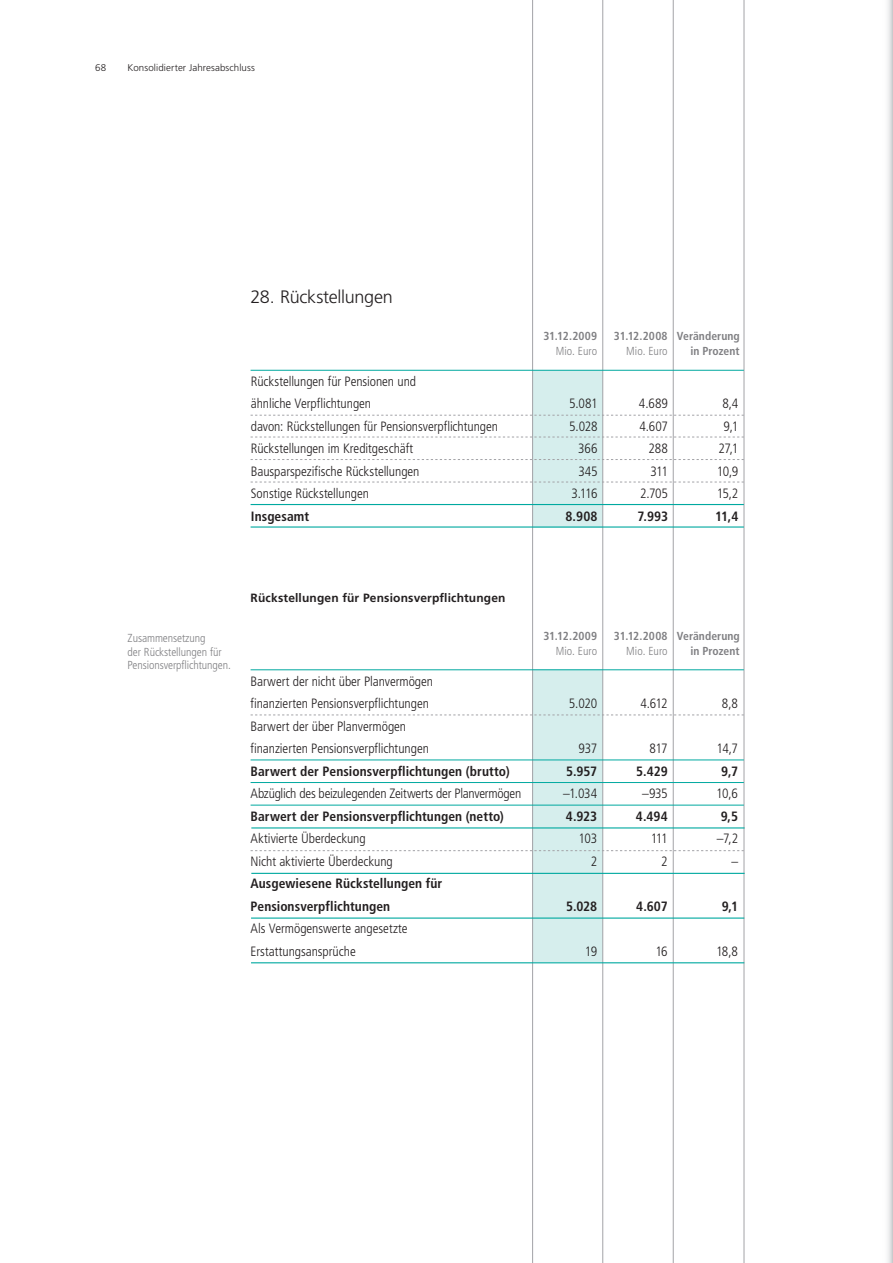
<style>
.page{position:relative;width:893px;height:1263px;background:#fff}
.page>*{position:absolute;margin:0;border:0;box-sizing:border-box;transform-origin:0 0}
.t1{font:300 18px "Frutiger";letter-spacing:-.02em;color:#231f20}
.t2{font:300 condensed 13.5px/22.5px "Frutiger LT";letter-spacing:-.005em;color:#231f20}
.t3{font:700 condensed 13.5px/22.5px "Frutiger LT";letter-spacing:.005em;color:#231f20}
.t4{font:700 12px "Frutiger";letter-spacing:.015em;color:#231f20}
.t5{font:300 condensed 11.7px/13.5px "Frutiger LT";letter-spacing:-.005em;color:#808083}
.t6{font:700 condensed 11.7px "Frutiger LT";letter-spacing:.005em;color:#808083}
.t7{font:300 9.75px "Frutiger";letter-spacing:.01em;color:#231f20}
</style>
<div class="page">
<svg style="left:887px;top:0;width:6px;height:1263px"></svg>
<div style="left:532px;top:370px;width:71px;height:158px;background:#d6eeed"></div>
<div style="left:532px;top:669px;width:71px;height:293px;background:#d6eeed"></div>
<hr style="left:602px;top:0;width:1px;height:1263px;background:#a3a3a7">
<hr style="left:532px;top:0;width:1px;height:1263px;background:#a3a3a7">
<hr style="left:673px;top:0;width:1px;height:1263px;background:#a3a3a7">
<hr style="left:744px;top:0;width:1px;height:1263px;background:#a3a3a7">
<svg style="left:251px;top:415px;width:493px;height:1px"></svg>
<svg style="left:251px;top:437px;width:493px;height:1px"></svg>
<svg style="left:251px;top:459px;width:493px;height:1px"></svg>
<svg style="left:251px;top:482px;width:493px;height:1px"></svg>
<hr style="left:251px;top:504px;width:493px;height:1px;background:#00a9a0">
<hr style="left:251px;top:526px;width:493px;height:2px;background:#00a9a0">
<hr style="left:251px;top:370px;width:493px;height:1px;background:#00a9a0">
<svg style="left:251px;top:715px;width:493px;height:1px"></svg>
<hr style="left:251px;top:760px;width:493px;height:1px;background:#00a9a0">
<hr style="left:251px;top:782px;width:493px;height:1px;background:#00a9a0">
<hr style="left:251px;top:805px;width:493px;height:1px;background:#00a9a0">
<hr style="left:251px;top:873px;width:494px;height:1px;background:#00a9a0">
<hr style="left:251px;top:917px;width:493px;height:2px;background:#00a9a0">
<hr style="left:251px;top:962px;width:493px;height:1px;background:#00a9a0">
<hr style="left:251px;top:669px;width:493px;height:1px;background:#00a9a0">
<svg style="left:251px;top:850px;width:493px;height:1px"></svg>
<hr style="left:251px;top:827px;width:494px;height:1px;background:#00a9a0">
<p class="t7" style="left:95px;top:63px;width:12px">68</p>
<p class="t7" style="left:128px;top:63px;width:129px">Konsolidierter Jahresabschluss</p>
<h1 class="t1" style="left:251px;top:287px;width:144px">28. Rückstellungen</h1>
<p class="t2" style="left:251px;top:370px;width:167px">Rückstellungen für Pensionen und ähnliche Verpflichtungen</p>
<p class="t6" style="left:543px;top:329px;width:55px">31.12.2009</p>
<p class="t6" style="left:614px;top:329px;width:128px">31.12.2008 Veränderung</p>
<p class="t5" style="left:556px;top:345px;width:43px">Mio. Euro</p>
<p class="t5" style="left:626px;top:345px;width:43px">Mio. Euro</p>
<p class="t6" style="left:690px;top:344px;width:51px">in Prozent</p>
<p class="t2" style="left:569px;top:392px;width:30px">5.081</p>
<p class="t2" style="left:639px;top:392px;width:31px">4.689</p>
<p class="t2" style="left:722px;top:392px;width:18px">8,4</p>
<p class="t2" style="left:251px;top:415px;width:249px">davon: Rückstellungen für Pensionsverpflichtungen</p>
<p class="t2" style="left:569px;top:415px;width:30px">5.028</p>
<p class="t2" style="left:639px;top:415px;width:30px">4.607</p>
<p class="t2" style="left:724px;top:415px;width:16px">9,1</p>
<p class="t2" style="left:251px;top:437px;width:164px">Rückstellungen im Kreditgeschäft</p>
<p class="t2" style="left:578px;top:437px;width:21px">366</p>
<p class="t2" style="left:649px;top:437px;width:21px">288</p>
<p class="t2" style="left:718px;top:437px;width:22px">27,1</p>
<p class="t2" style="left:251px;top:460px;width:170px">Bausparspezifische Rückstellungen</p>
<p class="t2" style="left:578px;top:460px;width:21px">345</p>
<p class="t2" style="left:650px;top:460px;width:19px">311</p>
<p class="t2" style="left:717px;top:460px;width:23px">10,9</p>
<p class="t2" style="left:251px;top:482px;width:120px">Sonstige Rückstellungen</p>
<p class="t2" style="left:571px;top:482px;width:28px">3.116</p>
<p class="t2" style="left:640px;top:482px;width:29px">2.705</p>
<p class="t2" style="left:717px;top:482px;width:23px">15,2</p>
<p class="t3" style="left:251px;top:505px;width:60px">Insgesamt</p>
<p class="t3" style="left:565px;top:505px;width:34px">8.908</p>
<p class="t3" style="left:637px;top:505px;width:32px">7.993</p>
<p class="t3" style="left:715px;top:505px;width:25px">11,4</p>
<p class="t5" style="left:128px;top:632px;width:105px">Zusammensetzung<br>der Rückstellungen für<br>Pensionsverpflichtungen.</p>
<p class="t4" style="left:251px;top:591px;width:257px">Rückstellungen für Pensionsverpflichtungen</p>
<p class="t2" style="left:251px;top:670px;width:184px">Barwert der nicht über Planvermögen finanzierten Pensionsverpflichtungen</p>
<p class="t2" style="left:251px;top:715px;width:180px">Barwert der über Planvermögen finanzierten Pensionsverpflichtungen</p>
<p class="t6" style="left:543px;top:629px;width:55px">31.12.2009</p>
<p class="t6" style="left:614px;top:629px;width:128px">31.12.2008 Veränderung</p>
<p class="t5" style="left:556px;top:644px;width:43px">Mio. Euro</p>
<p class="t5" style="left:626px;top:644px;width:43px">Mio. Euro</p>
<p class="t6" style="left:690px;top:644px;width:51px">in Prozent</p>
<p class="t2" style="left:569px;top:692px;width:30px">5.020</p>
<p class="t2" style="left:640px;top:692px;width:29px">4.612</p>
<p class="t2" style="left:722px;top:692px;width:18px">8,8</p>
<p class="t2" style="left:578px;top:737px;width:20px">937</p>
<p class="t2" style="left:650px;top:737px;width:20px">817</p>
<p class="t2" style="left:717px;top:737px;width:23px">14,7</p>
<p class="t3" style="left:251px;top:760px;width:261px">Barwert der Pensionsverpflichtungen (brutto)</p>
<p class="t3" style="left:566px;top:760px;width:33px">5.957</p>
<p class="t3" style="left:636px;top:760px;width:33px">5.429</p>
<p class="t3" style="left:721px;top:760px;width:18px">9,7</p>
<p class="t2" style="left:251px;top:782px;width:272px">Abzüglich des beizulegenden Zeitwerts der Planvermögen</p>
<p class="t2" style="left:563px;top:782px;width:36px">–1.034</p>
<p class="t2" style="left:642px;top:782px;width:27px">–935</p>
<p class="t2" style="left:716px;top:782px;width:23px">10,6</p>
<p class="t3" style="left:251px;top:805px;width:255px">Barwert der Pensionsverpflichtungen (netto)</p>
<p class="t3" style="left:566px;top:805px;width:33px">4.923</p>
<p class="t3" style="left:636px;top:805px;width:33px">4.494</p>
<p class="t3" style="left:721px;top:805px;width:19px">9,5</p>
<p class="t2" style="left:251px;top:827px;width:117px">Aktivierte Überdeckung</p>
<p class="t2" style="left:579px;top:827px;width:20px">103</p>
<p class="t2" style="left:651px;top:827px;width:19px">111</p>
<p class="t2" style="left:717px;top:827px;width:23px">–7,2</p>
<p class="t2" style="left:251px;top:850px;width:144px">Nicht aktivierte Überdeckung</p>
<p class="t2" style="left:591px;top:850px;width:8px">2</p>
<p class="t2" style="left:661px;top:850px;width:8px">2</p>
<p class="t2" style="left:731px;top:850px;width:8px">–</p>
<p class="t3" style="left:251px;top:872px;width:193px">Ausgewiesene Rückstellungen für<br>Pensionsverpflichtungen</p>
<p class="t3" style="left:566px;top:895px;width:33px">5.028</p>
<p class="t3" style="left:636px;top:895px;width:33px">4.607</p>
<p class="t3" style="left:722px;top:895px;width:18px">9,1</p>
<p class="t2" style="left:251px;top:917px;width:159px">Als Vermögenswerte angesetzte<br>Erstattungsansprüche</p>
<p class="t2" style="left:585px;top:940px;width:14px">19</p>
<p class="t2" style="left:655px;top:940px;width:14px">16</p>
<p class="t2" style="left:716px;top:940px;width:24px">18,8</p>
</div>
